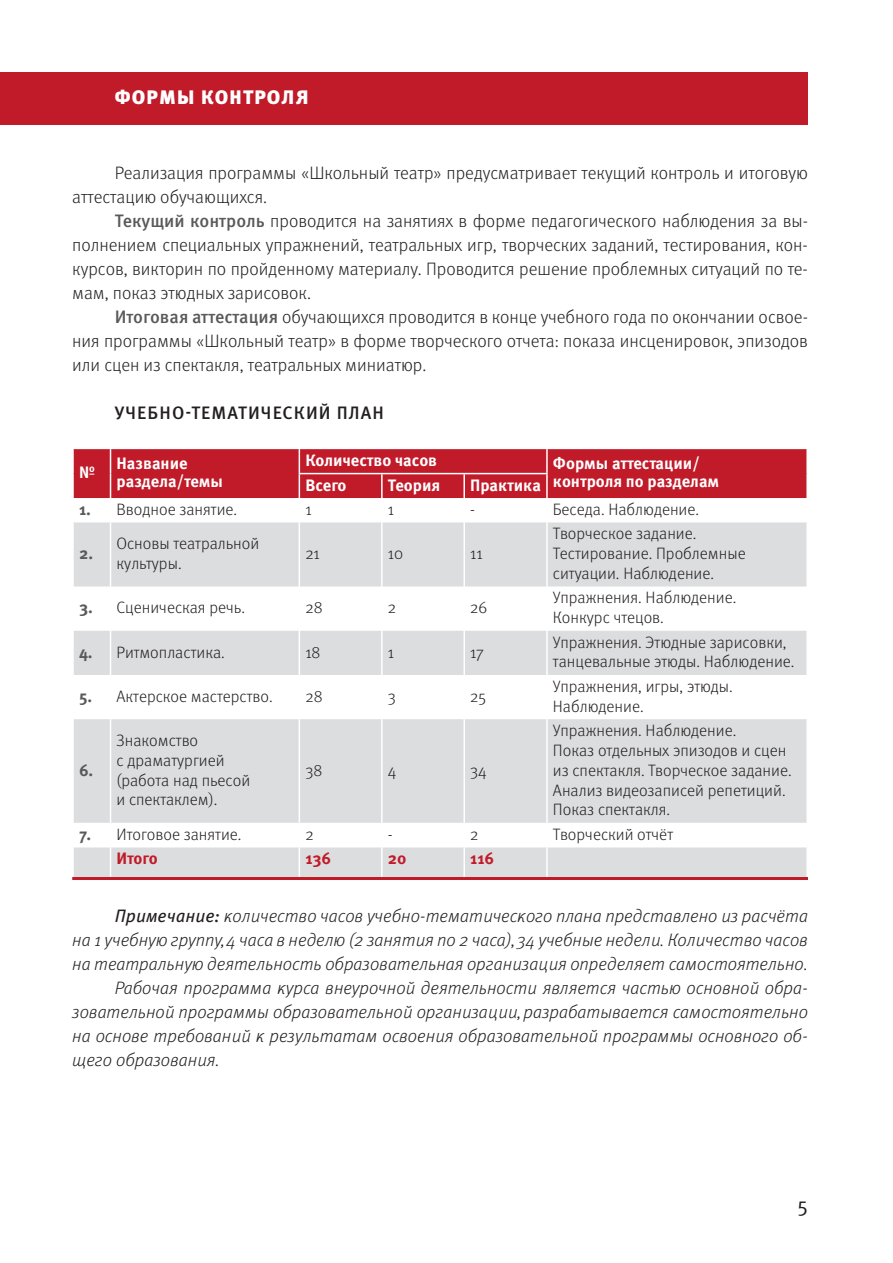
<style>
.page{position:relative;width:893px;height:1263px;background:#fff}
.page>*{position:absolute;margin:0;border:0;box-sizing:border-box;transform-origin:0 0}
.t1{font:21px "Meta Pro Norm";color:#231f20}
.t2{font:900 19.5px "Meta Pro";letter-spacing:.06em;color:#fff}
.t3{font:300 18px/24px "Meta Pro";color:#231f20;text-align:justify}
.t4{font:italic 300 18px "Meta Pro";color:#231f20}
.t5{font:500 18px "Meta Pro";letter-spacing:.06em;color:#231f20}
.t6{font:300 16.5px/19.8px "Meta Pro";color:#231f20}
.t7{font:700 16.5px/18px "Meta Pro";color:#fff}
.t8{font:700 16.5px "Meta Pro";color:#c11a29}
.t9{font:700 16.5px "Meta Pro";color:#58595b}
.s1{font-weight:500;color:#58595b}
.s2{font-weight:700;color:#58595b}
.s3{font-weight:400}
</style>
<div class="page">
<div style="left:0;top:72px;width:808px;height:53px;background:#c11a29"></div>
<div style="left:74px;top:522px;width:732px;height:65px;background:#dcddde"></div>
<svg style="left:74px;top:631px;width:732px;height:246px;fill:#dcddde"></svg>
<hr style="left:72px;top:877px;width:736px;height:3px;background:#c11a29">
<hr style="left:110px;top:522px;width:1px;height:65px;background:#fff">
<hr style="left:299px;top:522px;width:1px;height:65px;background:#fff">
<hr style="left:110px;top:631px;width:1px;height:44px;background:#fff">
<hr style="left:299px;top:631px;width:1px;height:44px;background:#fff">
<hr style="left:110px;top:675px;width:1px;height:44px;background:#fff">
<hr style="left:299px;top:675px;width:1px;height:44px;background:#fff">
<hr style="left:110px;top:719px;width:1px;height:104px;background:#fff">
<hr style="left:299px;top:719px;width:1px;height:104px;background:#fff">
<div style="left:73px;top:449px;width:734px;height:49px;background:#c11a29"></div>
<hr style="left:381px;top:474px;width:2px;height:24px;background:#fff">
<hr style="left:381px;top:522px;width:2px;height:65px;background:#fff">
<hr style="left:381px;top:631px;width:2px;height:44px;background:#fff">
<hr style="left:381px;top:675px;width:2px;height:44px;background:#fff">
<hr style="left:381px;top:719px;width:2px;height:104px;background:#fff">
<hr style="left:381px;top:847px;width:2px;height:30px;background:#fff">
<hr style="left:463px;top:474px;width:2px;height:24px;background:#fff">
<hr style="left:546px;top:474px;width:2px;height:24px;background:#fff">
<hr style="left:463px;top:522px;width:2px;height:65px;background:#fff">
<hr style="left:546px;top:522px;width:2px;height:65px;background:#fff">
<hr style="left:463px;top:631px;width:2px;height:44px;background:#fff">
<hr style="left:546px;top:631px;width:2px;height:44px;background:#fff">
<hr style="left:463px;top:675px;width:2px;height:44px;background:#fff">
<hr style="left:546px;top:675px;width:2px;height:44px;background:#fff">
<hr style="left:463px;top:719px;width:2px;height:104px;background:#fff">
<hr style="left:546px;top:719px;width:2px;height:104px;background:#fff">
<hr style="left:463px;top:847px;width:2px;height:30px;background:#fff">
<hr style="left:546px;top:847px;width:2px;height:30px;background:#fff">
<hr style="left:299px;top:473px;width:249px;height:1px;background:#fff">
<svg style="left:74px;top:823px;width:732px;height:24px"></svg>
<hr style="left:110px;top:847px;width:1px;height:30px;background:#fff">
<hr style="left:299px;top:847px;width:1px;height:30px;background:#fff">
<p class="t2" style="left:115px;top:82px;width:195px">ФОРМЫ КОНТРОЛЯ</p>
<p class="t3" style="left:72px;top:159px;width:737px;text-indent:43px">Реализация программы «Школьный театр» предусматривает текущий контроль и итоговую аттестацию обучающихся.</p>
<p class="t3" style="left:72px;top:207px;width:737px;text-indent:43px"><span class="s1">Текущий контроль</span> проводится на занятиях в форме педагогического наблюдения за вы&shy;полнением специальных упражнений, театральных игр, творческих заданий, тестирования, кон&shy;курсов, викторин по пройденному материалу. Проводится решение проблемных ситуаций по те&shy;мам, показ этюдных зарисовок.</p>
<p class="t3" style="left:72px;top:303px;width:737px;text-indent:43px"><span class="s1">Итоговая аттестация</span> обучающихся проводится в конце учебного года по окончании освое&shy;ния программы «Школьный театр» в форме творческого отчета: показа инсценировок, эпизодов или сцен из спектакля, театральных миниатюр.</p>
<p class="t5" style="left:115px;top:398px;width:271px">УЧЕБНО-ТЕМАТИЧЕСКИЙ ПЛАН</p>
<p class="t7" style="left:79px;top:463px;width:18px">№</p>
<p class="t7" style="left:117px;top:454px;width:108px">Название раздела/темы</p>
<p class="t7" style="left:305px;top:451px;width:133px">Количество часов</p>
<p class="t7" style="left:553px;top:454px;width:148px">Формы аттестации/</p>
<p class="t7" style="left:305px;top:475px;width:43px">Всего</p>
<p class="t7" style="left:388px;top:475px;width:54px">Теория</p>
<p class="t7" style="left:470px;top:472px;width:251px">Практика контроля по разделам</p>
<p class="t6" style="left:79px;top:499px;width:160px"><span class="s2">1.</span> Вводное занятие.</p>
<p class="t6" style="left:305px;top:499px;width:8px">1</p>
<p class="t6" style="left:388px;top:499px;width:8px">1</p>
<p class="t6" style="left:470px;top:499px;width:6px">-</p>
<p class="t6" style="left:553px;top:499px;width:148px">Беседа. Наблюдение.</p>
<p class="t9" style="left:79px;top:540px;width:16px">2.</p>
<p class="t6" style="left:553px;top:523px;width:194px">Творческое задание.<br>Тестирование. Проблемные ситуации. Наблюдение.</p>
<p class="t6" style="left:117px;top:533px;width:144px">Основы театральной культуры.</p>
<p class="t6" style="left:305px;top:543px;width:16px">21</p>
<p class="t6" style="left:388px;top:543px;width:17px">10</p>
<p class="t6" style="left:470px;top:543px;width:14px">11</p>
<p class="t6" style="left:79px;top:597px;width:167px"><span class="s2">3.</span> Сценическая речь.</p>
<p class="t6" style="left:305px;top:597px;width:19px">28</p>
<p class="t6" style="left:388px;top:597px;width:10px">2</p>
<p class="t6" style="left:470px;top:597px;width:19px">26</p>
<p class="t6" style="left:553px;top:587px;width:185px">Упражнения. Наблюдение.<br>Конкурс чтецов.</p>
<p class="t6" style="left:79px;top:641px;width:147px"><span class="s2">4.</span> Ритмопластика.</p>
<p class="t6" style="left:305px;top:641px;width:17px">18</p>
<p class="t6" style="left:388px;top:641px;width:8px">1</p>
<p class="t6" style="left:470px;top:641px;width:15px">17</p>
<p class="t6" style="left:553px;top:631px;width:243px">Упражнения. Этюдные зарисовки, танцевальные этюды. Наблюдение.</p>
<p class="t6" style="left:79px;top:685px;width:195px"><span class="s2">5.</span> Актерское мастерство.</p>
<p class="t6" style="left:305px;top:685px;width:19px">28</p>
<p class="t6" style="left:388px;top:685px;width:9px">3</p>
<p class="t6" style="left:470px;top:685px;width:17px">25</p>
<p class="t9" style="left:79px;top:757px;width:16px">6.</p>
<p class="t6" style="left:117px;top:730px;width:135px">Знакомство<br>с драматургией (работа над пьесой и спектаклем).</p>
<p class="t6" style="left:305px;top:759px;width:18px">38</p>
<p class="t6" style="left:388px;top:759px;width:10px">4</p>
<p class="t6" style="left:470px;top:759px;width:18px">34</p>
<p class="t6" style="left:553px;top:675px;width:181px">Упражнения, игры, этюды.<br>Наблюдение.</p>
<p class="t6" style="left:553px;top:720px;width:240px">Упражнения. Наблюдение.<br>Показ отдельных эпизодов и сцен из спектакля. Творческое задание.<br>Анализ видеозаписей репетиций.<br>Показ спектакля.</p>
<p class="t6" style="left:79px;top:823px;width:164px"><span class="s2">7.</span> Итоговое занятие.</p>
<p class="t6" style="left:305px;top:823px;width:10px">2</p>
<p class="t6" style="left:388px;top:823px;width:6px">-</p>
<p class="t6" style="left:470px;top:823px;width:10px">2</p>
<p class="t6" style="left:553px;top:823px;width:122px">Творческий отчёт</p>
<p class="t8" style="left:117px;top:845px;width:43px">Итого</p>
<p class="t8" style="left:305px;top:845px;width:27px">136</p>
<p class="t8" style="left:388px;top:845px;width:20px">20</p>
<p class="t8" style="left:470px;top:845px;width:25px">116</p>
<p class="t4" style="left:115px;top:901px;width:695px"><span class="s3">Примечание:</span> количество часов учебно-тематического плана представлено из расчёта</p>
<p class="t4" style="left:72px;top:925px;width:737px">на 1 учебную группу, 4 часа в неделю (2 занятия по 2 часа), 34 учебные недели. Количество часов</p>
<p class="t4" style="left:72px;top:949px;width:737px">на театральную деятельность образовательная организация определяет самостоятельно.</p>
<p class="t4" style="left:115px;top:973px;width:695px">Рабочая программа курса внеурочной деятельности является частью основной обра-</p>
<p class="t4" style="left:72px;top:997px;width:737px">зовательной программы образовательной организации, разрабатывается самостоятельно</p>
<p class="t4" style="left:72px;top:1021px;width:737px">на основе требований к результатам освоения образовательной программы основного об-</p>
<p class="t4" style="left:72px;top:1045px;width:149px">щего образования.</p>
<p class="t1" style="left:797px;top:1188px;width:12px">5</p>
</div>
